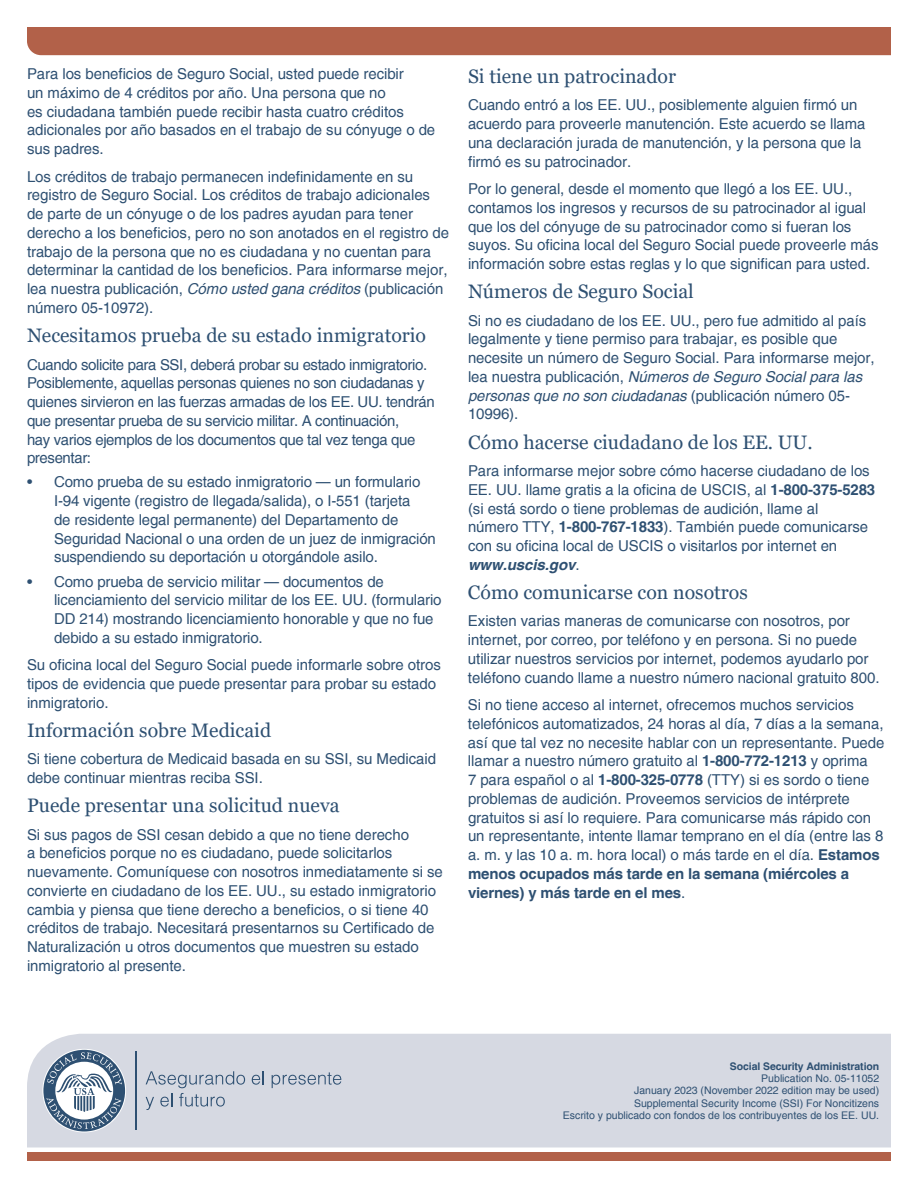
<style>
.page{position:relative;width:918px;height:1188px;background:#fff}
.page>*{position:absolute;margin:0;border:0;box-sizing:border-box;transform-origin:0 0}
.t1{font:19.5px "Georgia";color:#2e5072}
.t2{font:15px/18.8px "Helvetica";letter-spacing:-.005em;color:#2e5072}
.t3{font:15px/18.8px "Helvetica";letter-spacing:-.025em;color:#2e5072}
.t4{font:10.5px "Helvetica";color:#2e5072}
.t5{font:700 10.5px "Helvetica";letter-spacing:-.01em;color:#2e5072}
.s1{font-style:italic}
.s2{font-weight:700}
.s3{font-weight:700;font-style:italic}
</style>
<div class="page">
<div style="left:27px;top:27px;width:864px;height:28px;background:#b26149"></div>
<div style="left:27px;top:1034px;width:864px;height:113px;background:#d6d9e2"></div>
<div style="left:27px;top:1153px;width:864px;height:8px;background:#b26149"></div>
<svg style="left:252px;top:1071px;width:12px;height:14px"></svg>
<svg style="left:272px;top:1072px;width:69px;height:16px"></svg>
<svg style="left:146px;top:1071px;width:99px;height:39px;background:#bfc6d2"></svg>
<hr style="left:135px;top:1052px;width:1px;height:78px;background:#2e5072">
<div style="left:43px;top:1050px;width:82px;height:81px;background:#2e5072;border-radius:50%"></div>
<svg style="left:47px;top:1052px;width:75px;height:77px"></svg>
<p class="t2" style="left:27px;top:65px;width:410px">Para los beneficios de Seguro Social, usted puede recibir<br>un máximo de 4 créditos por año. Una persona que no<br>es ciudadana también puede recibir hasta cuatro créditos adicionales por año basados en el trabajo de su cónyuge o de sus padres.</p>
<p class="t2" style="left:27px;top:168px;width:424px">Los créditos de trabajo permanecen indefinidamente en su registro de Seguro Social. Los créditos de trabajo adicionales de parte de un cónyuge o de los padres ayudan para tener derecho a los beneficios, pero no son anotados en el registro de trabajo de la persona que no es ciudadana y no cuentan para determinar la cantidad de los beneficios. Para informarse mejor, lea nuestra publicación, <span class="s1">Cómo usted gana créditos</span> (publicación número 05-10972).</p>
<h1 class="t1" style="left:27px;top:324px;width:401px">Necesitamos prueba de su estado inmigratorio</h1>
<p class="t3" style="left:27px;top:355px;width:409px">Cuando solicite para SSI, deberá probar su estado inmigratorio.<br>Posiblemente, aquellas personas quienes no son ciudadanas y quienes sirvieron en las fuerzas armadas de los EE. UU. tendrán que presentar prueba de su servicio militar. A continuación,<br>hay varios ejemplos de los documentos que tal vez tenga que presentar:</p>
<p class="t2" style="left:54px;top:473px;width:383px;text-indent:-27px">• Como prueba de su estado inmigratorio — un formulario I-94 vigente (registro de llegada/salida), o I-551 (tarjeta<br>de residente legal permanente) del Departamento de Seguridad Nacional o una orden de un juez de inmigración suspendiendo su deportación u otorgándole asilo.</p>
<p class="t2" style="left:54px;top:572px;width:389px;text-indent:-27px">• Como prueba de servicio militar — documentos de licenciamiento del servicio militar de los EE. UU. (formulario DD 214) mostrando licenciamiento honorable y que no fue debido a su estado inmigratorio.</p>
<p class="t2" style="left:27px;top:656px;width:415px">Su oficina local del Seguro Social puede informarle sobre otros tipos de evidencia que puede presentar para probar su estado inmigratorio.</p>
<h1 class="t1" style="left:27px;top:718px;width:246px">Información sobre Medicaid</h1>
<p class="t2" style="left:27px;top:750px;width:411px">Si tiene cobertura de Medicaid basada en su SSI, su Medicaid debe continuar mientras reciba SSI.</p>
<h1 class="t1" style="left:27px;top:794px;width:314px">Puede presentar una solicitud nueva</h1>
<p class="t2" style="left:27px;top:826px;width:417px">Si sus pagos de SSI cesan debido a que no tiene derecho<br>a beneficios porque no es ciudadano, puede solicitarlos nuevamente. Comuníquese con nosotros inmediatamente si se convierte en ciudadano de los EE. UU., su estado inmigratorio cambia y piensa que tiene derecho a beneficios, o si tiene 40 créditos de trabajo. Necesitará presentarnos su Certificado de Naturalización u otros documentos que muestren su estado inmigratorio al presente.</p>
<h1 class="t1" style="left:468px;top:64px;width:210px">Si tiene un patrocinador</h1>
<p class="t2" style="left:468px;top:96px;width:399px">Cuando entró a los EE. UU., posiblemente alguien firmó un acuerdo para proveerle manutención. Este acuerdo se llama una declaración jurada de manutención, y la persona que la firmó es su patrocinador.</p>
<p class="t2" style="left:468px;top:180px;width:412px">Por lo general, desde el momento que llegó a los EE. UU., contamos los ingresos y recursos de su patrocinador al igual que los del cónyuge de su patrocinador como si fueran los suyos. Su oficina local del Seguro Social puede proveerle más información sobre estas reglas y lo que significan para usted.</p>
<h1 class="t1" style="left:468px;top:280px;width:227px">Números de Seguro Social</h1>
<p class="t2" style="left:468px;top:312px;width:408px">Si no es ciudadano de los EE. UU., pero fue admitido al país legalmente y tiene permiso para trabajar, es posible que necesite un número de Seguro Social. Para informarse mejor, lea nuestra publicación, <span class="s1">Números de Seguro Social para las personas que no son ciudadanas</span> (publicación número 05- 10996).</p>
<h1 class="t1" style="left:468px;top:430px;width:346px">Cómo hacerse ciudadano de los EE. UU.</h1>
<p class="t2" style="left:468px;top:462px;width:409px">Para informarse mejor sobre cómo hacerse ciudadano de los EE. UU. llame gratis a la oficina de USCIS, al <span class="s2">1-800-375-5283 </span>(si está sordo o tiene problemas de audición, llame al<br>número TTY, <span class="s2">1-800-767-1833</span>). También puede comunicarse con su oficina local de USCIS o visitarlos por internet en <span class="s3">www.uscis.gov</span>.</p>
<h1 class="t1" style="left:468px;top:581px;width:281px">Cómo comunicarse con nosotros</h1>
<p class="t2" style="left:468px;top:612px;width:413px">Existen varias maneras de comunicarse con nosotros, por internet, por correo, por teléfono y en persona. Si no puede utilizar nuestros servicios por internet, podemos ayudarlo por teléfono cuando llame a nuestro número nacional gratuito 800.</p>
<p class="t2" style="left:468px;top:696px;width:418px">Si no tiene acceso al internet, ofrecemos muchos servicios telefónicos automatizados, 24 horas al día, 7 días a la semana, así que tal vez no necesite hablar con un representante. Puede llamar a nuestro número gratuito al <span class="s2">1-800-772-1213</span> y oprima<br>7 para español o al <span class="s2">1-800-325-0778</span> (TTY) si es sordo o tiene problemas de audición. Proveemos servicios de intérprete gratuitos si así lo requiere. Para comunicarse más rápido con un representante, intente llamar temprano en el día (entre las 8 a. m. y las 10 a. m. hora local) o más tarde en el día. <span class="s2">Estamos menos ocupados más tarde en la semana (miércoles a viernes) y más tarde en el mes</span>.</p>
<p class="t5" style="left:730px;top:1060px;width:151px">Social Security Administration</p>
<p class="t4" style="left:761px;top:1072px;width:119px">Publication No. 05-11052</p>
<p class="t4" style="left:634px;top:1085px;width:247px">January 2023 (November 2022 edition may be used)</p>
<p class="t4" style="left:634px;top:1097px;width:247px">Supplemental Security Income (SSI) For Noncitizens</p>
<p class="t4" style="left:563px;top:1109px;width:318px">Escrito y publicado con fondos de los contribuyentes de los EE. UU.</p>
</div>
